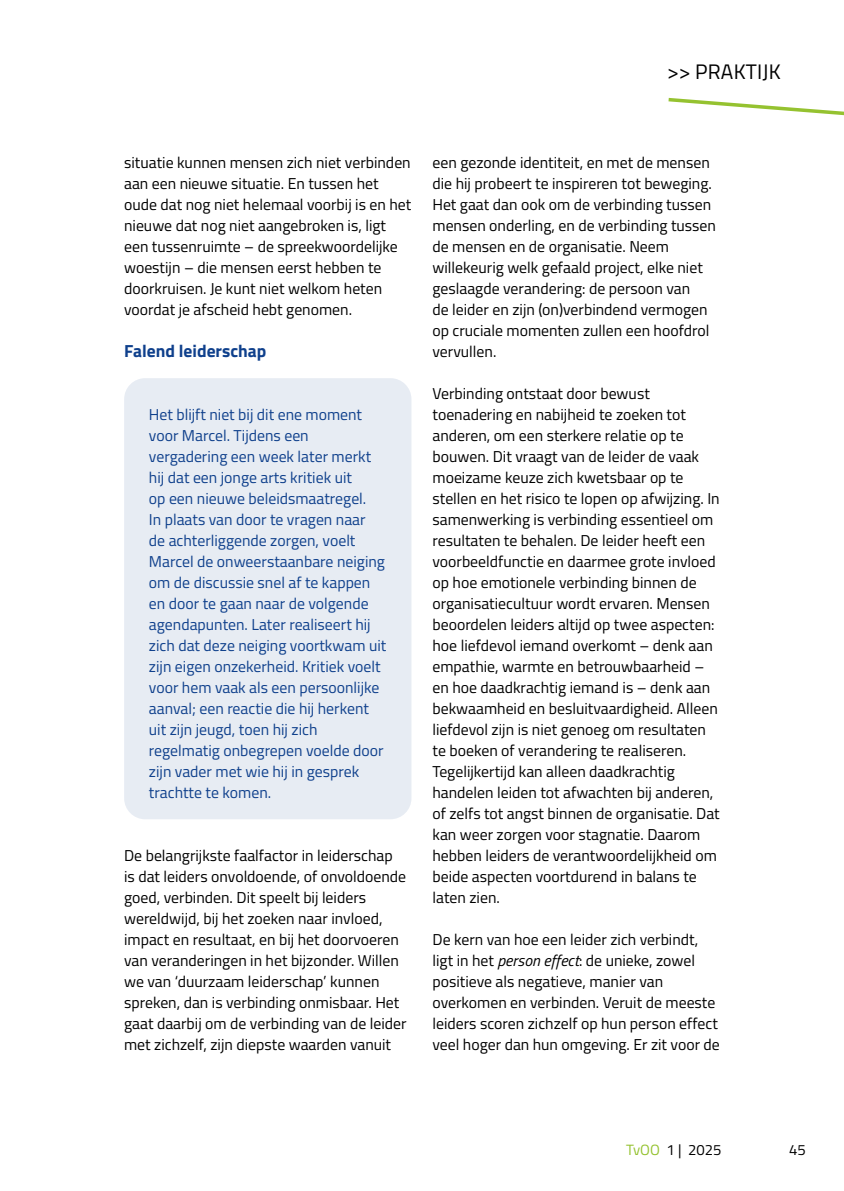
<style>
.page{position:relative;width:844px;height:1191px;background:#fff}
.page>*{position:absolute;margin:0;border:0;box-sizing:border-box;transform-origin:0 0}
.t1{font:21px "Titillium Web";letter-spacing:.01em;color:#000}
.t2{font:700 17.5px "Titillium Web";color:#0f408c}
.t3{font:15.75px/21px "Titillium Web";color:#000}
.t4{font:15.75px/21px "Titillium Web";color:#0f408c}
.t5{font:14.88px "Titillium Web";color:#000}
.s1{font-style:italic}
.s2{color:#95c230}
</style>
<div class="page">
<svg style="left:668px;top:97px;width:175px;height:19px"></svg>
<div style="left:124px;top:378px;width:287px;height:441px;background:#e7ecf3;border-radius:21px"></div>
<h1 class="t1" style="left:666px;top:56px;width:115px">&gt;&gt; PRAKTIJK</h1>
<p class="t3" style="left:124px;top:151px;width:289px">situatie kunnen mensen zich niet verbinden aan een nieuwe situatie. En tussen het oude dat nog niet helemaal voorbij is en het nieuwe dat nog niet aangebroken is, ligt een tussenruimte – de spreekwoordelijke woestijn – die mensen eerst hebben te doorkruisen. Je kunt niet welkom heten voordat je afscheid hebt genomen.</p>
<p class="t2" style="left:124px;top:338px;width:144px">Falend leiderschap</p>
<p class="t4" style="left:149px;top:403px;width:239px">Het blijft niet bij dit ene moment voor Marcel. Tijdens een vergadering een week later merkt hij dat een jonge arts kritiek uit<br>op een nieuwe beleidsmaatregel.<br>In plaats van door te vragen naar<br>de achterliggende zorgen, voelt<br>Marcel de onweerstaanbare neiging om de discussie snel af te kappen en door te gaan naar de volgende agendapunten. Later realiseert hij zich dat deze neiging voortkwam uit zijn eigen onzekerheid. Kritiek voelt voor hem vaak als een persoonlijke aanval; een reactie die hij herkent uit zijn jeugd, toen hij zich regelmatig onbegrepen voelde door zijn vader met wie hij in gesprek trachtte te komen.</p>
<p class="t3" style="left:124px;top:844px;width:284px">De belangrijkste faalfactor in leiderschap is dat leiders onvoldoende, of onvoldoende goed, verbinden. Dit speelt bij leiders wereldwijd, bij het zoeken naar invloed, impact en resultaat, en bij het doorvoeren van veranderingen in het bijzonder. Willen we van ‘duurzaam leiderschap’ kunnen spreken, dan is verbinding onmisbaar. Het gaat daarbij om de verbinding van de leider met zichzelf, zijn diepste waarden vanuit</p>
<p class="t3" style="left:432px;top:151px;width:285px">een gezonde identiteit, en met de mensen die hij probeert te inspireren tot beweging.<br>Het gaat dan ook om de verbinding tussen mensen onderling, en de verbinding tussen de mensen en de organisatie. Neem willekeurig welk gefaald project, elke niet geslaagde verandering: de persoon van<br>de leider en zijn (on)verbindend vermogen op cruciale momenten zullen een hoofdrol vervullen.</p>
<p class="t3" style="left:432px;top:382px;width:289px">Verbinding ontstaat door bewust toenadering en nabijheid te zoeken tot anderen, om een sterkere relatie op te bouwen. Dit vraagt van de leider de vaak moeizame keuze zich kwetsbaar op te stellen en het risico te lopen op afwijzing. In samenwerking is verbinding essentieel om resultaten te behalen. De leider heeft een voorbeeldfunctie en daarmee grote invloed op hoe emotionele verbinding binnen de organisatiecultuur wordt ervaren. Mensen beoordelen leiders altijd op twee aspecten: hoe liefdevol iemand overkomt – denk aan empathie, warmte en betrouwbaarheid – en hoe daadkrachtig iemand is – denk aan bekwaamheid en besluitvaardigheid. Alleen liefdevol zijn is niet genoeg om resultaten te boeken of verandering te realiseren.<br>Tegelijkertijd kan alleen daadkrachtig handelen leiden tot afwachten bij anderen, of zelfs tot angst binnen de organisatie. Dat kan weer zorgen voor stagnatie. Daarom hebben leiders de verantwoordelijkheid om beide aspecten voortdurend in balans te laten zien.</p>
<p class="t3" style="left:432px;top:928px;width:289px">De kern van hoe een leider zich verbindt, ligt in het <span class="s1">person effect</span>: de unieke, zowel positieve als negatieve, manier van overkomen en verbinden. Veruit de meeste leiders scoren zichzelf op hun person effect veel hoger dan hun omgeving. Er zit voor de</p>
<p class="t5" style="left:626px;top:1139px;width:97px"><span class="s2">TvOO</span> 1 | 2025</p>
<p class="t5" style="left:788px;top:1139px;width:18px">45</p>
</div>
